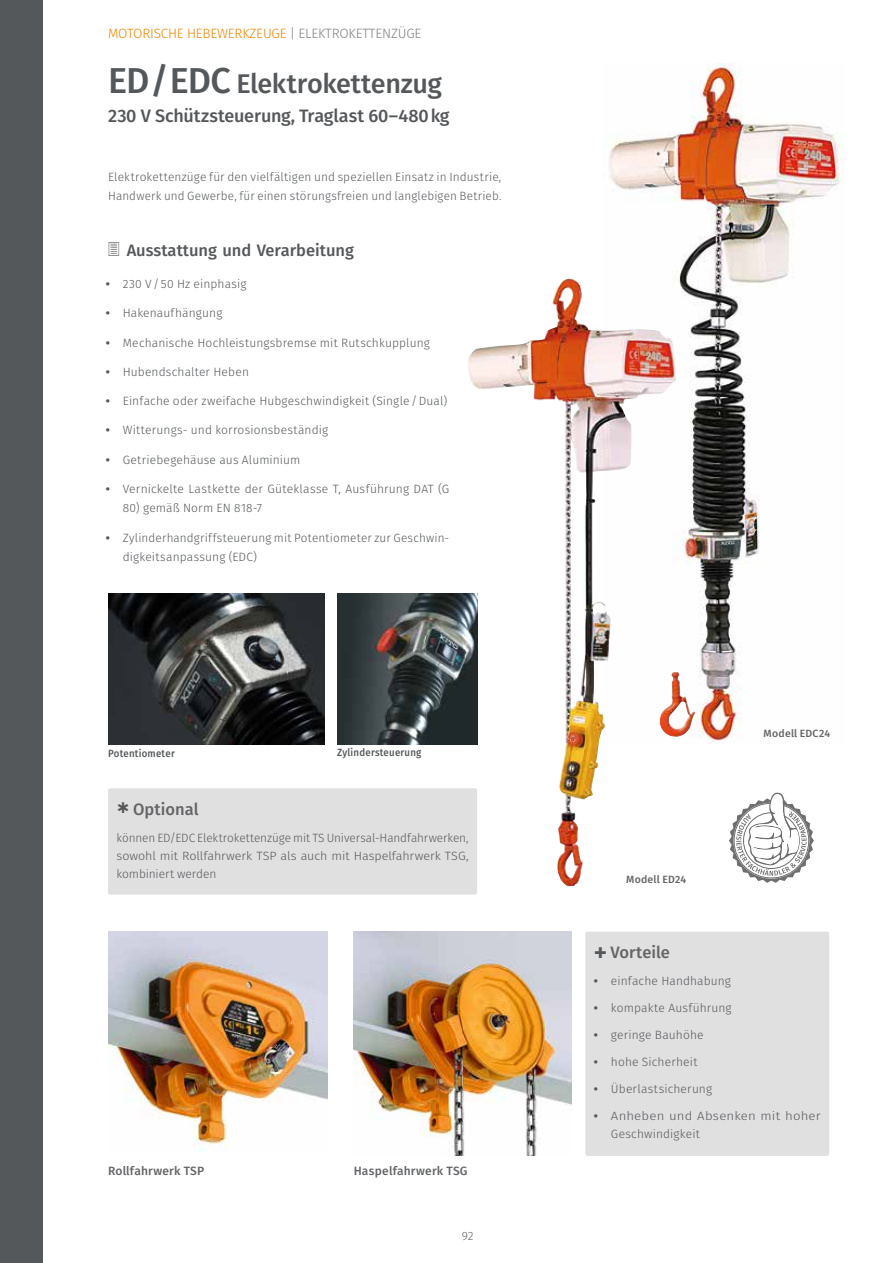
<style>
.page{position:relative;width:893px;height:1263px;background:#fff}
.page>*{position:absolute;margin:0;border:0;box-sizing:border-box;transform-origin:0 0}
.t1{font:500 27px "Fira Sans";letter-spacing:-.015em;color:#55585a}
.t2{font:500 18px "Fira Sans";letter-spacing:-.01em;color:#55585a}
.t3{font:500 16.5px "Fira Sans";color:#55585a}
.t4{font:500 16.5px "Fira Sans";color:#636466}
.t5{font:300 13.5px "Fira Sans";letter-spacing:-.015em;color:#e88500}
.t6{font:300 12px/19.5px "Fira Sans";letter-spacing:.01em;color:#55585a}
.t7{font:300 12px/18px "Fira Sans";letter-spacing:.01em;color:#55585a;scale:1.1 1}
.t8{font:500 12px "Fira Sans";letter-spacing:.015em;color:#636466}
.t9{font:300 12px "Fira Sans";color:#636466}
.t10{font:500 10.5px "Fira Sans";letter-spacing:.025em;color:#55585a;scale:.92 1}
.t11{font:500 10.5px "Fira Sans";letter-spacing:.02em;color:#636466}
.s1{color:#818082}
.s2{font-size:36px}
.s3{font-weight:700}
</style>
<div class="page">
<img style="left:609px;top:64px;width:235px;height:679px">
<img style="left:108px;top:932px;width:219px;height:218px">
<img style="left:354px;top:932px;width:217px;height:224px">
<svg style="left:729px;top:792px;width:85px;height:91px"></svg>
<div style="left:108px;top:788px;width:369px;height:106px;background:#e1e0e1;border-radius:2px"></div>
<div style="left:585px;top:932px;width:244px;height:224px;background:#e1e0e1;border-radius:2px"></div>
<img style="left:464px;top:279px;width:212px;height:607px">
<img style="left:660px;top:672px;width:35px;height:65px">
<img style="left:337px;top:594px;width:140px;height:150px">
<img style="left:108px;top:594px;width:217px;height:150px">
<div style="left:0;top:0;width:43px;height:1263px;background:#55585a"></div>
<p class="t5" style="left:108px;top:24px;width:315px">Motorische H ebewerkzeuge <span class="s1">| Elektrokettenzüge</span></p>
<h1 class="t1" style="left:108px;top:62px;width:335px"><span class="s2">ED/EDC</span> Elektrokettenzug</h1>
<h2 class="t2" style="left:108px;top:102px;width:343px">230 V Schützsteuerung, Traglast 60–480kg</h2>
<p class="t6" style="left:108px;top:167px;width:395px">Elektrokettenzüge für den vielfältigen und speziellen Einsatz in I ndustrie,<br>Handwerk und Gewerbe, für einen störungsfreien und langlebigen Betrieb.</p>
<h3 class="t3" style="left:107px;top:237px;width:248px">✓ Ausstattung und Verarbeitung</h3>
<p class="t6" style="left:106px;top:274px;width:142px"><span class="s3">•</span> 230 V/50 Hz einphasig</p>
<p class="t6" style="left:106px;top:303px;width:118px"><span class="s3">•</span> Hakenaufhängung</p>
<p class="t6" style="left:106px;top:333px;width:326px"><span class="s3">•</span> Mechanische H ochleistungsbremse mit Rutschkupplung</p>
<p class="t6" style="left:106px;top:362px;width:145px"><span class="s3">•</span> H ubendschalter Heben</p>
<p class="t6" style="left:106px;top:391px;width:343px"><span class="s3">•</span> Einfache oder zweifache H ubgeschwindigkeit (Single/Dual)</p>
<p class="t6" style="left:106px;top:420px;width:224px"><span class="s3">•</span> Witterungs- und korrosionsbeständig</p>
<p class="t6" style="left:106px;top:450px;width:196px"><span class="s3">•</span> Getriebegehäuse aus Aluminium</p>
<p class="t6" style="left:106px;top:479px;width:343px"><span class="s3">•</span> Vernickelte Lastkette der Güteklasse T, Ausführung DAT (G</p>
<p class="t6" style="left:123px;top:498px;width:141px">80) gemäß N orm EN 818-7</p>
<p class="t6" style="left:123px;top:528px;width:328px;text-indent:-17px"><span class="s3">•</span> Zylinderhandgriffsteuerung mit Potentiometer zur Geschwin&shy;digkeitsanpassung (EDC)</p>
<p class="t10" style="left:108px;top:745px;width:74px">Potentiometer</p>
<p class="t10" style="left:337px;top:744px;width:93px">Zylindersteuerung</p>
<h3 class="t4" style="left:133px;top:796px;width:67px">Optional</h3>
<p class="t6" style="left:117px;top:828px;width:353px;line-height:18px;text-align:justify">können ED/EDC Elektrokettenzüge mit TS U niversal-Handfahrwerken, sowohl mit Rollfahrwerk TSP als auch mit Haspelfahrwerk TSG, kombiniert werden</p>
<p class="t8" style="left:108px;top:1161px;width:98px">Rollfahrwerk TSP</p>
<p class="t8" style="left:354px;top:1161px;width:115px">Haspelfahrwerk TSG</p>
<p class="t9" style="left:462px;top:1227px;width:13px">92</p>
<p class="t11" style="left:626px;top:871px;width:62px">Modell ED24</p>
<p class="t11" style="left:764px;top:724px;width:68px">Modell EDC24</p>
<h3 class="t4" style="left:610px;top:939px;width:61px">Vorteile</h3>
<p class="t6" style="left:594px;top:971px;width:139px"><span class="s3">•</span> einfache Handhabung</p>
<p class="t6" style="left:594px;top:998px;width:139px"><span class="s3">•</span> kompakte Ausführung</p>
<p class="t6" style="left:594px;top:1025px;width:111px"><span class="s3">•</span> geringe Bauhöhe</p>
<p class="t6" style="left:594px;top:1052px;width:105px"><span class="s3">•</span> hohe Sicherheit</p>
<p class="t6" style="left:594px;top:1079px;width:120px"><span class="s3">•</span> Ü berlastsicherung</p>
<p class="t7" style="left:611px;top:1107px;width:192px;text-indent:-17px"><span class="s3">•</span> Anheben und Absenken mit hoher<br>Geschwindigkeit</p>
</div>
